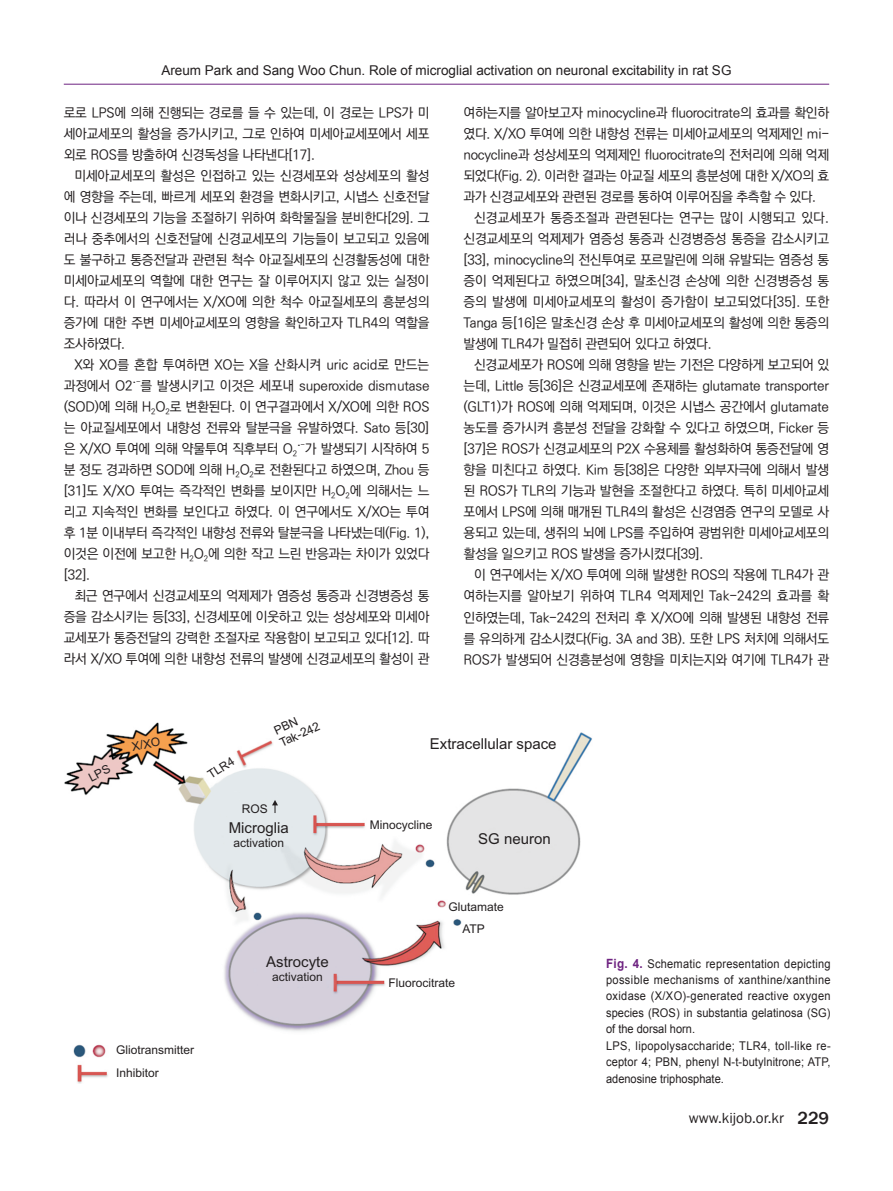
<style>
.page{position:relative;width:893px;height:1191px;background:#fff}
.page>*{position:absolute;margin:0;border:0;box-sizing:border-box;transform-origin:0 0}
.t1{font:15px "Arial";color:#231f20}
.t2{font:15px "Franklin Gothic";color:#231f20}
.t3{font:500 13.5px/21px "Ko Pub Dotum";letter-spacing:-.02em;color:#231f20;text-align:justify}
.t4{font:13.5px "Arial";color:#231f20}
.t5{font:500 13.5px "Ko Pub Dotum";color:#231f20}
.t6{font:500 13.5px "Ko Pub Dotum";letter-spacing:.005em;color:#231f20}
.t7{font:12px/16.5px "Arial";letter-spacing:.01em;color:#231f20;scale:.92 1}
.t8{font:12px/13.4px "Arial";letter-spacing:.01em;color:#231f20}
.s1{font-weight:700;font-size:12.75px;color:#6e2381}
.s2{font-weight:500;font-size:18px}
</style>
<div class="page">
<hr style="left:64px;top:84px;width:765px;height:1px;background:#6e2381">
<img style="left:65px;top:722px;width:527px;height:361px">
<svg style="left:272px;top:800px;width:6px;height:13px"></svg>
<svg style="left:88px;top:764px;width:23px;height:17px"></svg>
<p class="t4" style="left:161px;top:62px;width:571px">Areum Park and Sang Woo Chun. Role of microglial activation on neuronal excitability in rat SG</p>
<p class="t3" style="left:64px;top:103px;width:367px">로로 LPS에 의해 진행되는 경로를 들 수 있는데, 이 경로는 LPS가 미 세아교세포의 활성을 증가시키고, 그로 인하여 미세아교세포에서 세포 외로 ROS를 방출하여 신경독성을 나타낸다[17].</p>
<p class="t3" style="left:64px;top:166px;width:367px;text-indent:11px">미세아교세포의 활성은 인접하고 있는 신경세포와 성상세포의 활성 에 영향을 주는데, 빠르게 세포외 환경을 변화시키고, 시냅스 신호전달 이나 신경세포의 기능을 조절하기 위하여 화학물질을 분비한다[29]. 그 러나 중추에서의 신호전달에 신경교세포의 기능들이 보고되고 있음에 도 불구하고 통증전달과 관련된 척수 아교질세포의 신경활동성에 대한 미세아교세포의 역할에 대한 연구는 잘 이루어지지 않고 있는 실정이 다. 따라서 이 연구에서는 X/XO에 의한 척수 아교질세포의 흥분성의 증가에 대한 주변 미세아교세포의 영향을 확인하고자 TLR4의 역할을 조사하였다.</p>
<p class="t3" style="left:64px;top:355px;width:367px;text-indent:11px">X와 XO를 혼합 투여하면 XO는 X을 산화시켜 uric acid로 만드는 과정에서 O2<sup>∙</sup><sup>-</sup>를 발생시키고 이것은 세포내 superoxide dismutase (SOD)에 의해 H<sub>2</sub>O<sub>2</sub>로 변환된다. 이 연구결과에서 X/XO에 의한 ROS 는 아교질세포에서 내향성 전류와 탈분극을 유발하였다. Sato 등[30] 은 X/XO 투여에 의해 약물투여 직후부터 O<sub>2</sub></p>
<p class="t3" style="left:64px;top:439px;width:367px;text-indent:241px">가 발생되기 시작하여 5 분 정도 경과하면 SOD에 의해 H<sub>2</sub>O<sub>2</sub>로 전환된다고 하였으며, Zhou 등 [31]도 X/XO 투여는 즉각적인 변화를 보이지만 H<sub>2</sub>O<sub>2</sub>에 의해서는 느 리고 지속적인 변화를 보인다고 하였다. 이 연구에서도 X/XO는 투여 후 1분 이내부터 즉각적인 내향성 전류와 탈분극을 나타냈는데(Fig. 1), 이것은 이전에 보고한 H<sub>2</sub>O<sub>2</sub>에 의한 작고 느린 반응과는 차이가 있었다 [32].</p>
<p class="t3" style="left:64px;top:586px;width:367px;text-indent:11px">최근 연구에서 신경교세포의 억제제가 염증성 통증과 신경병증성 통 증을 감소시키는 등[33], 신경세포에 이웃하고 있는 성상세포와 미세아 교세포가 통증전달의 강력한 조절자로 작용함이 보고되고 있다[12]. 따 라서 X/XO 투여에 의한 내향성 전류의 발생에 신경교세포의 활성이 관</p>
<p class="t4" style="left:297px;top:436px;width:9px">∙<sup>-</sup></p>
<p class="t3" style="left:463px;top:103px;width:367px">여하는지를 알아보고자 minocycline과 fluorocitrate의 효과를 확인하</p>
<p class="t3" style="left:463px;top:124px;width:367px">였다. X/XO 투여에 의한 내향성 전류는 미세아교세포의 억제제인 mi-</p>
<p class="t3" style="left:463px;top:145px;width:367px">nocycline과 성상세포의 억제제인 fluorocitrate의 전처리에 의해 억제</p>
<p class="t3" style="left:463px;top:166px;width:367px">되었다(Fig. 2). 이러한 결과는 아교질 세포의 흥분성에 대한 X/XO의 효</p>
<p class="t3" style="left:463px;top:187px;width:354px">과가 신경교세포와 관련된 경로를 통하여 이루어짐을 추측할 수 있다.</p>
<p class="t6" style="left:474px;top:211px;width:356px">신경교세포가 통증조절과 관련된다는 연구는 많이 시행되고 있다.</p>
<p class="t3" style="left:463px;top:229px;width:367px">신경교세포의 억제제가 염증성 통증과 신경병증성 통증을 감소시키고</p>
<p class="t3" style="left:463px;top:250px;width:367px">[33], minocycline의 전신투여로 포르말린에 의해 유발되는 염증성 통</p>
<p class="t3" style="left:463px;top:271px;width:367px">증이 억제된다고 하였으며[34], 말초신경 손상에 의한 신경병증성 통</p>
<p class="t5" style="left:463px;top:295px;width:367px">증의 발생에 미세아교세포의 활성이 증가함이 보고되었다[35]. 또한</p>
<p class="t3" style="left:463px;top:313px;width:367px">Tanga 등[16]은 말초신경 손상 후 미세아교세포의 활성에 의한 통증의</p>
<p class="t3" style="left:463px;top:334px;width:250px">발생에 TLR4가 밀접히 관련되어 있다고 하였다.</p>
<p class="t3" style="left:474px;top:355px;width:357px">신경교세포가 ROS에 의해 영향을 받는 기전은 다양하게 보고되어 있</p>
<p class="t3" style="left:463px;top:376px;width:367px">는데, Little 등[36]은 신경교세포에 존재하는 glutamate transporter</p>
<p class="t3" style="left:463px;top:397px;width:367px">(GLT1)가 ROS에 의해 억제되며, 이것은 시냅스 공간에서 glutamate</p>
<p class="t3" style="left:463px;top:418px;width:367px">농도를 증가시켜 흥분성 전달을 강화할 수 있다고 하였으며, Ficker 등</p>
<p class="t3" style="left:463px;top:439px;width:367px">[37]은 ROS가 신경교세포의 P2X 수용체를 활성화하여 통증전달에 영</p>
<p class="t3" style="left:463px;top:460px;width:367px">향을 미친다고 하였다. Kim 등[38]은 다양한 외부자극에 의해서 발생</p>
<p class="t3" style="left:463px;top:481px;width:367px">된 ROS가 TLR의 기능과 발현을 조절한다고 하였다. 특히 미세아교세</p>
<p class="t3" style="left:463px;top:502px;width:367px">포에서 LPS에 의해 매개된 TLR4의 활성은 신경염증 연구의 모델로 사</p>
<p class="t3" style="left:463px;top:523px;width:367px">용되고 있는데, 생쥐의 뇌에 LPS를 주입하여 광범위한 미세아교세포의</p>
<p class="t3" style="left:463px;top:544px;width:241px">활성을 일으키고 ROS 발생을 증가시켰다[39].</p>
<p class="t3" style="left:474px;top:565px;width:357px">이 연구에서는 X/XO 투여에 의해 발생한 ROS의 작용에 TLR4가 관</p>
<p class="t5" style="left:463px;top:589px;width:367px">여하는지를 알아보기 위하여 TLR4 억제제인 Tak-242의 효과를 확</p>
<p class="t3" style="left:463px;top:607px;width:367px">인하였는데, Tak-242의 전처리 후 X/XO에 의해 발생된 내향성 전류</p>
<p class="t3" style="left:463px;top:628px;width:367px">를 유의하게 감소시켰다(Fig. 3A and 3B). 또한 LPS 처치에 의해서도</p>
<p class="t3" style="left:463px;top:649px;width:367px">ROS가 발생되어 신경흥분성에 영향을 미치는지와 여기에 TLR4가 관</p>
<p class="t8" style="left:131px;top:741px;width:30px;rotate:-12deg">X/XO</p>
<p class="t8" style="left:206px;top:771px;width:31px;rotate:-33deg">TLR4</p>
<p class="t8" style="left:272px;top:725px;width:44px;rotate:-24deg">PBN<br>Tak-242</p>
<p class="t8" style="left:242px;top:803px;width:28px">ROS</p>
<p class="t1" style="left:229px;top:822px;width:61px">Microglia</p>
<p class="t8" style="left:233px;top:837px;width:52px">activation</p>
<p class="t8" style="left:116px;top:1039px;width:80px;line-height:23.1px">Gliotransmitter<br>Inhibitor</p>
<p class="t1" style="left:266px;top:956px;width:64px">Astrocyte</p>
<p class="t8" style="left:272px;top:971px;width:52px">activation</p>
<p class="t1" style="left:430px;top:738px;width:128px">Extracellular space</p>
<p class="t8" style="left:370px;top:819px;width:64px">Minocycline</p>
<p class="t1" style="left:478px;top:833px;width:74px">SG neuron</p>
<p class="t8" style="left:449px;top:896px;width:57px;line-height:21.8px;text-align:center">Glutamate<br>ATP</p>
<p class="t8" style="left:388px;top:977px;width:68px">Fluorocitrate</p>
<p class="t7" style="left:606px;top:955px;width:246px"><span class="s1">Fig. 4.</span> Schematic representation depicting possible mechanisms of xanthine/xanthine oxidase (X/XO)-generated reactive oxygen species (ROS) in substantia gelatinosa (SG) of the dorsal horn.<br>LPS, lipopolysaccharide; TLR4, toll-like re&shy;ceptor 4; PBN, phenyl N-t-butylnitrone; ATP, adenosine triphosphate.</p>
<p class="t2" style="left:689px;top:1108px;width:142px">www.kijob.or.kr <span class="s2">229</span></p>
</div>
